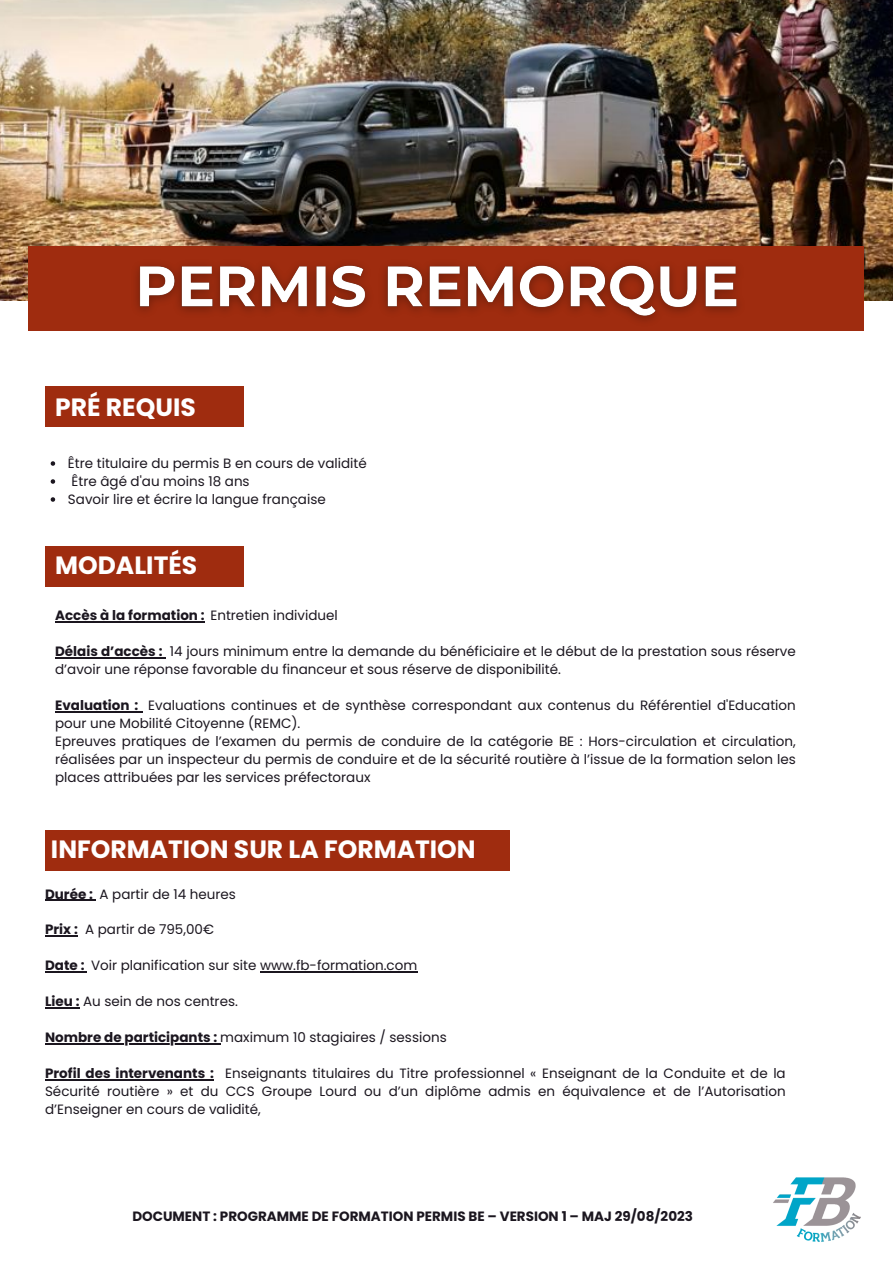
<style>
.page{position:relative;width:893px;height:1264px;background:#fff}
.page>*{position:absolute;margin:0;border:0;box-sizing:border-box;transform-origin:0 0}
.t1{font:700 25.05px "Poppins";color:#fff}
.t2{font:13.5px/18px "Poppins";color:#1b161f;text-align:justify}
.t3{font:700 13.5px "Poppins";color:#1b161f}
.s1{font-weight:700}
</style>
<div class="page">
<img style="left:0;top:0;width:892px;height:300px">
<div style="left:29px;top:247px;width:834px;height:84px;background:#9f2c0f"></div>
<div style="left:45px;top:386px;width:199px;height:40px;background:#9f2c0f"></div>
<hr style="left:45px;top:899px;width:48px;height:1px;background:#1b161f">
<hr style="left:45px;top:935px;width:33px;height:1px;background:#1b161f">
<hr style="left:45px;top:971px;width:39px;height:1px;background:#1b161f">
<hr style="left:260px;top:971px;width:157px;height:1px;background:#1b161f">
<hr style="left:45px;top:1007px;width:35px;height:1px;background:#1b161f">
<hr style="left:45px;top:1043px;width:175px;height:1px;background:#1b161f">
<hr style="left:45px;top:1079px;width:169px;height:1px;background:#1b161f">
<div style="left:45px;top:546px;width:199px;height:40px;background:#9f2c0f"></div>
<div style="left:45px;top:830px;width:465px;height:40px;background:#9f2c0f"></div>
<img style="left:773px;top:1177px;width:88px;height:65px">
<img style="left:136px;top:264px;width:602px;height:57px">
<svg style="left:51px;top:461px;width:4px;height:5px"></svg>
<svg style="left:51px;top:479px;width:4px;height:5px"></svg>
<svg style="left:51px;top:497px;width:4px;height:5px"></svg>
<hr style="left:55px;top:621px;width:150px;height:1px;background:#1b161f">
<hr style="left:55px;top:657px;width:108px;height:1px;background:#1b161f">
<hr style="left:55px;top:711px;width:83px;height:1px;background:#1b161f">
<p class="t1" style="left:55px;top:390px;width:142px">PRÉ REQUIS</p>
<p class="t2" style="left:68px;top:454px;width:300px">Être titulaire du permis B en cours de validité</p>
<p class="t2" style="left:72px;top:472px;width:179px">Être âgé d'au moins 18 ans</p>
<p class="t2" style="left:68px;top:490px;width:259px">Savoir lire et écrire la langue française</p>
<p class="t1" style="left:55px;top:548px;width:144px">MODALITÉS</p>
<p class="t2" style="left:55px;top:606px;width:284px"><span class="s1">Accès à la formation :</span> Entretien individuel</p>
<p class="t2" style="left:55px;top:642px;width:742px"><span class="s1">Délais d’accès :</span> 14 jours minimum entre la demande du bénéficiaire et le début de la prestation sous réserve d’avoir une réponse favorable du financeur et sous réserve de disponibilité.</p>
<p class="t2" style="left:55px;top:696px;width:742px"><span class="s1">Evaluation :</span> Evaluations continues et de synthèse correspondant aux contenus du Référentiel d'Education pour une Mobilité Citoyenne (REMC).</p>
<p class="t2" style="left:55px;top:732px;width:742px">Epreuves pratiques de l’examen du permis de conduire de la catégorie BE : Hors-circulation et circulation, réalisées par un inspecteur du permis de conduire et de la sécurité routière à l’issue de la formation selon les places attribuées par les services préfectoraux</p>
<p class="t1" style="left:51px;top:832px;width:426px">INFORMATION SUR LA FORMATION</p>
<p class="t2" style="left:45px;top:884px;width:192px"><span class="s1">Durée :</span> A partir de 14 heures</p>
<p class="t2" style="left:45px;top:920px;width:170px"><span class="s1">Prix :</span> A partir de 795,00€</p>
<p class="t2" style="left:45px;top:956px;width:373px"><span class="s1">Date :</span> Voir planification sur site www.fb-formation.com</p>
<p class="t2" style="left:45px;top:992px;width:194px"><span class="s1">Lieu :</span> Au sein de nos centres.</p>
<p class="t2" style="left:45px;top:1028px;width:403px"><span class="s1">Nombre de participants :</span> maximum 10 stagiaires / sessions</p>
<p class="t2" style="left:45px;top:1064px;width:742px"><span class="s1">Profil des intervenants :</span> Enseignants titulaires du Titre professionnel « Enseignant de la Conduite et de la Sécurité routière » et du CCS Groupe Lourd ou d’un diplôme admis en équivalence et de l’Autorisation d’Enseigner en cours de validité,</p>
<p class="t3" style="left:132px;top:1206px;width:562px">DOCUMENT : PROGRAMME DE FORMATION PERMIS BE – VERSION 1 – MAJ 29/08/2023</p>
</div>
